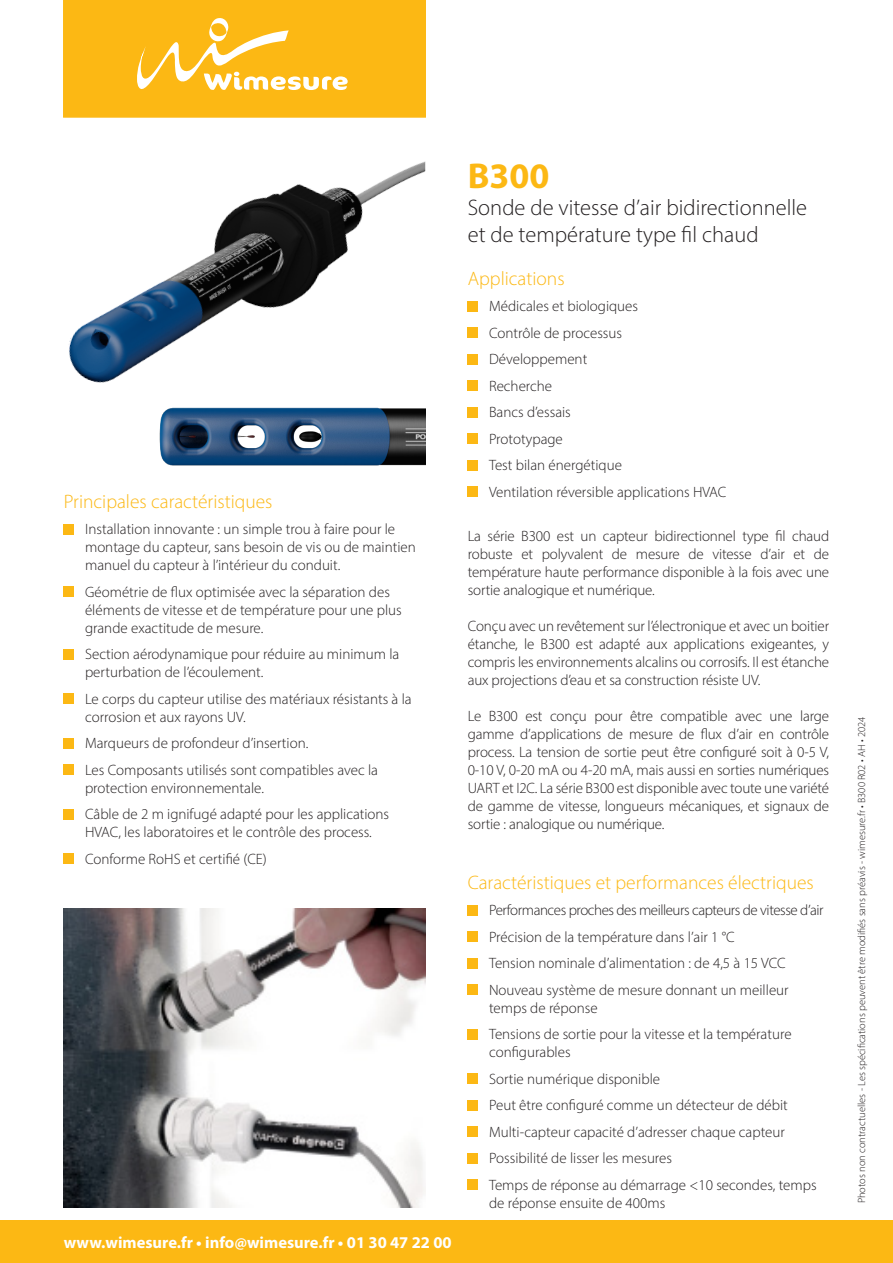
<style>
.page{position:relative;width:893px;height:1263px;background:#fff}
.page>*{position:absolute;margin:0;border:0;box-sizing:border-box;transform-origin:0 0}
.Titre{font:700 36px "Myriad Pro";color:#fcb814}
.Sous_titre_1{font:300 22.5px/27px "Myriad Pro";color:#231f20}
.Titre_1{font:300 19.5px "Myriad Pro";color:#fcb814}
.t1{font:700 16.5px "Myriad Pro";color:#fff}
.Puce_1{font:300 15px/18px "Myriad Pro";color:#231f20}
.Puce_1-2{font:300 15px "Myriad Pro";letter-spacing:-.03em;color:#231f20}
.t2{font:300 10.5px "Myriad Pro";color:#231f20}
</style>
<div class="page">
<div style="left:0;top:1220px;width:893px;height:43px;background:#fcb814"></div>
<svg style="left:63px;top:0;width:363px;height:118px;background:#fcbc24"></svg>
<img style="left:69px;top:161px;width:356px;height:284px">
<div style="left:64px;top:524px;width:10px;height:10px;background:#fcb814"></div>
<div style="left:64px;top:587px;width:10px;height:10px;background:#fcb814"></div>
<div style="left:64px;top:649px;width:10px;height:10px;background:#fcb814"></div>
<div style="left:64px;top:694px;width:10px;height:10px;background:#fcb814"></div>
<div style="left:64px;top:738px;width:10px;height:10px;background:#fcb814"></div>
<div style="left:64px;top:765px;width:10px;height:10px;background:#fcb814"></div>
<div style="left:64px;top:809px;width:10px;height:10px;background:#fcb814"></div>
<div style="left:64px;top:854px;width:10px;height:10px;background:#fcb814"></div>
<div style="left:468px;top:301px;width:10px;height:10px;background:#fcb814"></div>
<div style="left:468px;top:327px;width:10px;height:11px;background:#fcb814"></div>
<div style="left:468px;top:354px;width:10px;height:10px;background:#fcb814"></div>
<div style="left:468px;top:380px;width:10px;height:11px;background:#fcb814"></div>
<div style="left:468px;top:407px;width:10px;height:10px;background:#fcb814"></div>
<div style="left:468px;top:433px;width:10px;height:11px;background:#fcb814"></div>
<div style="left:468px;top:460px;width:10px;height:10px;background:#fcb814"></div>
<div style="left:468px;top:486px;width:10px;height:11px;background:#fcb814"></div>
<div style="left:468px;top:905px;width:10px;height:10px;background:#fcb814"></div>
<div style="left:468px;top:931px;width:10px;height:11px;background:#fcb814"></div>
<div style="left:468px;top:958px;width:10px;height:10px;background:#fcb814"></div>
<div style="left:468px;top:984px;width:10px;height:11px;background:#fcb814"></div>
<div style="left:468px;top:1029px;width:10px;height:10px;background:#fcb814"></div>
<div style="left:468px;top:1073px;width:10px;height:11px;background:#fcb814"></div>
<div style="left:468px;top:1100px;width:10px;height:10px;background:#fcb814"></div>
<div style="left:468px;top:1126px;width:10px;height:11px;background:#fcb814"></div>
<div style="left:468px;top:1153px;width:10px;height:10px;background:#fcb814"></div>
<div style="left:468px;top:1179px;width:10px;height:11px;background:#fcb814"></div>
<img style="left:64px;top:908px;width:361px;height:300px">
<img style="left:160px;top:408px;width:265px;height:58px">
<p class="Titre_1" style="left:64px;top:490px;width:210px">Principales caractéristiques</p>
<p class="Puce_1" style="left:85px;top:520px;width:332px">Installation innovante : un simple trou à faire pour le montage du capteur, sans besoin de vis ou de maintien manuel du capteur à l’intérieur du conduit.</p>
<p class="Puce_1" style="left:85px;top:583px;width:318px">Géométrie de flux optimisée avec la séparation des éléments de vitesse et de température pour une plus grande exactitude de mesure.</p>
<p class="Puce_1" style="left:85px;top:645px;width:316px">Section aérodynamique pour réduire au minimum la perturbation de l’écoulement.</p>
<p class="Puce_1" style="left:85px;top:690px;width:328px">Le corps du capteur utilise des matériaux résistants à la corrosion et aux rayons UV.</p>
<p class="Puce_1" style="left:85px;top:734px;width:225px">Marqueurs de profondeur d’insertion.</p>
<p class="Puce_1" style="left:85px;top:761px;width:294px">Les Composants utilisés sont compatibles avec la protection environnementale.</p>
<p class="Puce_1" style="left:85px;top:805px;width:306px">Câble de 2 m ignifugé adapté pour les applications<br>HVAC, les laboratoires et le contrôle des process.</p>
<p class="Puce_1" style="left:85px;top:850px;width:183px">Conforme RoHS et certifié (CE)</p>
<p class="t1" style="left:64px;top:1231px;width:389px">www.wimesure.fr • info@wimesure.fr • 01 30 47 22 00</p>
<p class="Titre" style="left:468px;top:152px;width:83px">B300</p>
<p class="Sous_titre_1" style="left:468px;top:193px;width:341px">Sonde de vitesse d’air bidirectionnelle et de température type fil chaud</p>
<p class="Titre_1" style="left:468px;top:266px;width:98px">Applications</p>
<p class="Puce_1" style="left:489px;top:297px;width:151px">Médicales et biologiques</p>
<p class="Puce_1" style="left:489px;top:323px;width:135px">Contrôle de processus</p>
<p class="Puce_1" style="left:489px;top:350px;width:100px">Développement</p>
<p class="Puce_1" style="left:489px;top:377px;width:65px">Recherche</p>
<p class="Puce_1" style="left:489px;top:403px;width:83px">Bancs d’essais</p>
<p class="Puce_1" style="left:489px;top:430px;width:75px">Prototypage</p>
<p class="Puce_1" style="left:489px;top:456px;width:134px">Test bilan énergétique</p>
<p class="Puce_1" style="left:489px;top:483px;width:239px">Ventilation réversible applications HVAC</p>
<p class="Puce_1" style="left:468px;top:527px;width:363px;text-align:justify">La série B300 est un capteur bidirectionnel type fil chaud robuste et polyvalent de mesure de vitesse d’air et de température haute performance disponible à la fois avec une sortie analogique et numérique.</p>
<p class="Puce_1" style="left:468px;top:617px;width:363px;text-align:justify">Conçu avec un revêtement sur l’électronique et avec un boitier étanche, le B300 est adapté aux applications exigeantes, y compris les environnements alcalins ou corrosifs. Il est étanche aux projections d’eau et sa construction résiste UV.</p>
<p class="Puce_1" style="left:468px;top:707px;width:363px;text-align:justify">Le B300 est conçu pour être compatible avec une large gamme d’applications de mesure de flux d’air en contrôle process. La tension de sortie peut être configuré soit à 0-5 V, 0-10 V, 0-20 mA ou 4-20 mA, mais aussi en sorties numériques UART et I2C. La série B300 est disponible avec toute une variété de gamme de vitesse, longueurs mécaniques, et signaux de sortie : analogique ou numérique.</p>
<p class="Titre_1" style="left:468px;top:870px;width:348px">Caractéristiques et performances électriques</p>
<p class="Puce_1-2" style="left:489px;top:901px;width:336px">Performances proches des meilleurs capteurs de vitesse d’air</p>
<p class="Puce_1" style="left:489px;top:927px;width:247px">Précision de la température dans l’air 1 °C</p>
<p class="Puce_1" style="left:489px;top:954px;width:298px">Tension nominale d’alimentation : de 4,5 à 15 VCC</p>
<p class="Puce_1" style="left:489px;top:980px;width:301px">Nouveau système de mesure donnant un meilleur temps de réponse</p>
<p class="Puce_1" style="left:489px;top:1025px;width:304px">Tensions de sortie pour la vitesse et la température configurables</p>
<p class="Puce_1" style="left:489px;top:1069px;width:173px">Sortie numérique disponible</p>
<p class="Puce_1" style="left:489px;top:1096px;width:300px">Peut être configuré comme un détecteur de débit</p>
<p class="Puce_1" style="left:489px;top:1122px;width:297px">Multi-capteur capacité d’adresser chaque capteur</p>
<p class="Puce_1" style="left:489px;top:1149px;width:185px">Possibilité de lisser les mesures</p>
<p class="Puce_1" style="left:489px;top:1175px;width:329px">Temps de réponse au démarrage &lt;10 secondes, temps de réponse ensuite de 400ms</p>
<p class="t2" style="left:855px;top:1203px;width:488px;rotate:-90deg">Photos non contractuelles - Les spécifications peuvent être modifiés sans préavis - wimesure.fr • B300 R02 • AH • 2024</p>
</div>
